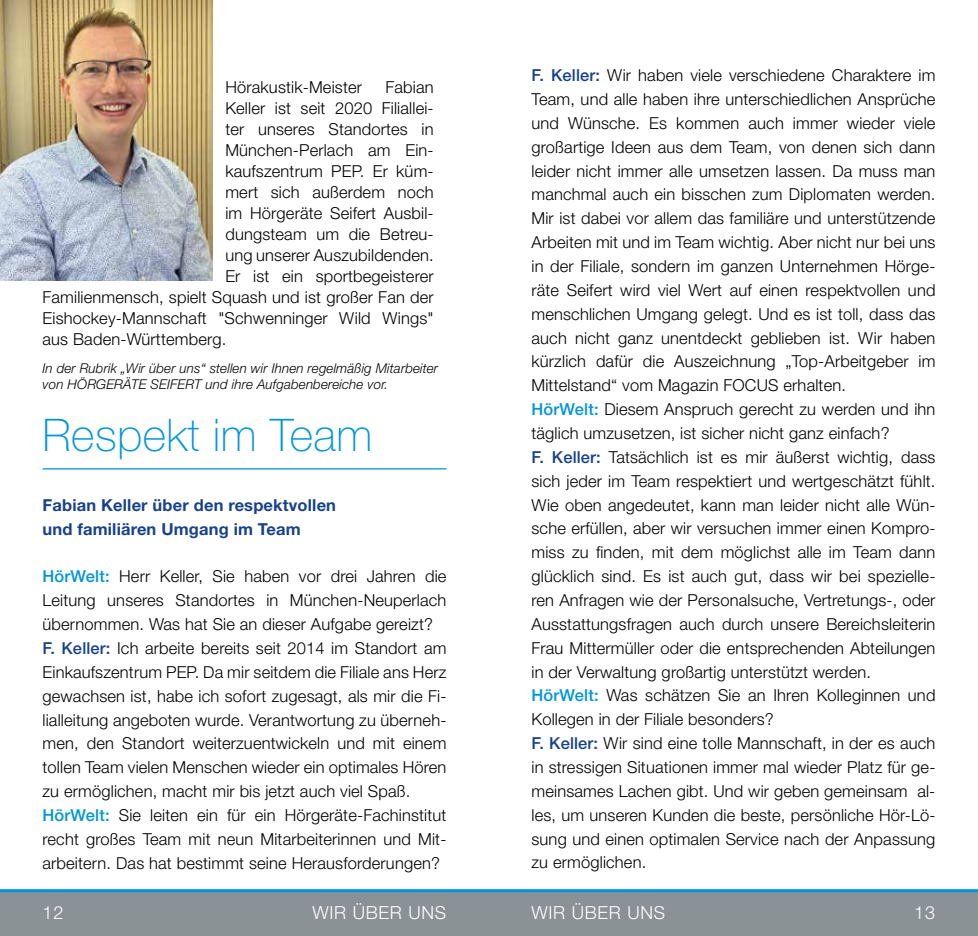
<style>
.page{position:relative;width:978px;height:936px;background:#fff}
.page>*{position:absolute;margin:0;border:0;box-sizing:border-box;transform-origin:0 0}
.t1{font:100 45px "Helvetica Neue LT Std";letter-spacing:.01em;color:#0095db}
.t2{font:300 18px "Helvetica Neue LT Std";letter-spacing:.04em;color:#fff}
.t3{font:300 16.5px/23.9px "Helvetica Neue LT Std";letter-spacing:.01em;color:#000}
.t4{font:700 16.5px/23.9px "Helvetica Neue LT Std";letter-spacing:.01em;color:#17428b}
.t5{font:italic 300 13.5px/16.5px "Helvetica Neue LT Std";letter-spacing:.01em;color:#000}
.s1{font-weight:500;color:#0095db}
.s2{font-weight:500;color:#17428b}
</style>
<div class="page">
<hr style="left:43px;top:468px;width:403px;height:1px;background:#0095db">
<img style="left:0;top:0;width:213px;height:281px">
<div style="left:0;top:890px;width:978px;height:45px;background:#8b9296"></div>
<hr style="left:0;top:889px;width:978px;height:3px;background:#0095db">
<p class="t3" style="left:225px;top:75px;width:138px">Hörakustik-Meister</p>
<p class="t3" style="left:386px;top:75px;width:50px">Fabian</p>
<p class="t3" style="left:225px;top:96px;width:210px">Keller ist seit 2020 Filiallei-</p>
<p class="t3" style="left:225px;top:117px;width:210px">ter unseres Standortes in</p>
<p class="t3" style="left:225px;top:138px;width:210px">München-Perlach am Ein-</p>
<p class="t3" style="left:225px;top:159px;width:210px">kaufszentrum PEP. Er küm-</p>
<p class="t3" style="left:225px;top:180px;width:210px">mert sich außerdem noch</p>
<p class="t3" style="left:225px;top:201px;width:210px">im Hörgeräte Seifert Ausbil-</p>
<p class="t3" style="left:225px;top:222px;width:210px">dungsteam um die Betreu-</p>
<p class="t3" style="left:225px;top:243px;width:210px">ung unserer Auszubildenden.</p>
<p class="t3" style="left:225px;top:264px;width:210px">Er ist ein sportbegeisterer</p>
<p class="t3" style="left:43px;top:285px;width:393px">Familienmensch, spielt Squash und ist großer Fan der</p>
<p class="t3" style="left:43px;top:306px;width:393px">Eishockey-Mannschaft "Schwenninger Wild Wings"</p>
<p class="t3" style="left:43px;top:327px;width:185px">aus Baden-Württemberg.</p>
<p class="t5" style="left:43px;top:359px;width:397px">In der Rubrik „Wir über uns“ stellen wir Ihnen regelmäßig Mitarbeiter von HÖRGERÄTE SEIFERT und ihre Aufgabenbereiche vor.</p>
<h1 class="t1" style="left:43px;top:409px;width:331px">Respekt im Team</h1>
<p class="t4" style="left:43px;top:492px;width:295px">Fabian Keller über den respektvollen und familiären Umgang im Team</p>
<p class="t3" style="left:43px;top:564px;width:405px"><span class="s1">HörWelt:</span> Herr Keller, Sie haben vor drei Jahren die Leitung unseres Standortes in München-Neuperlach übernommen. Was hat Sie an dieser Aufgabe gereizt?<br><span class="s2">F. Keller:</span> Ich arbeite bereits seit 2014 im Standort am Einkaufszentrum PEP. Da mir seitdem die Filiale ans Herz gewachsen ist, habe ich sofort zugesagt, als mir die Fi&shy;lialleitung angeboten wurde. Verantwortung zu überneh&shy;men, den Standort weiterzuentwickeln und mit einem tollen Team vielen Menschen wieder ein optimales Hören zu ermöglichen, macht mir bis jetzt auch viel Spaß.<br><span class="s1">HörWelt:</span> Sie leiten ein für ein Hörgeräte-Fachinstitut recht großes Team mit neun Mitarbeiterinnen und Mit&shy;arbeitern. Das hat bestimmt seine Herausforderungen?</p>
<p class="t3" style="left:531px;top:63px;width:405px"><span class="s2">F. Keller:</span> Wir haben viele verschiedene Charaktere im Team, und alle haben ihre unterschiedlichen Ansprüche und Wünsche. Es kommen auch immer wieder viele großartige Ideen aus dem Team, von denen sich dann leider nicht immer alle umsetzen lassen. Da muss man manchmal auch ein bisschen zum Diplomaten werden.<br>Mir ist dabei vor allem das familiäre und unterstützende Arbeiten mit und im Team wichtig. Aber nicht nur bei uns in der Filiale, sondern im ganzen Unternehmen Hörge&shy;räte Seifert wird viel Wert auf einen respektvollen und menschlichen Umgang gelegt. Und es ist toll, dass das auch nicht ganz unentdeckt geblieben ist. Wir haben kürzlich dafür die Auszeichnung „Top-Arbeitgeber im Mittelstand“ vom Magazin FOCUS erhalten.<br><span class="s1">HörWelt:</span> Diesem Anspruch gerecht zu werden und ihn täglich umzusetzen, ist sicher nicht ganz einfach?<br><span class="s2">F. Keller:</span> Tatsächlich ist es mir äußerst wichtig, dass sich jeder im Team respektiert und wertgeschätzt fühlt.<br>Wie oben angedeutet, kann man leider nicht alle Wün&shy;sche erfüllen, aber wir versuchen immer einen Kompro&shy;miss zu finden, mit dem möglichst alle im Team dann glücklich sind. Es ist auch gut, dass wir bei spezielle&shy;ren Anfragen wie der Personalsuche, Vertretungs-, oder Ausstattungsfragen auch durch unsere Bereichsleiterin Frau Mittermüller oder die entsprechenden Abteilungen in der Verwaltung großartig unterstützt werden.<br><span class="s1">HörWelt:</span> Was schätzen Sie an Ihren Kolleginnen und Kollegen in der Filiale besonders?<br><span class="s2">F. Keller:</span> Wir sind eine tolle Mannschaft, in der es auch in stressigen Situationen immer mal wieder Platz für ge&shy;meinsames Lachen gibt. Und wir geben gemeinsam al&shy;les, um unseren Kunden die beste, persönliche Hör-Lö&shy;sung und einen optimalen Service nach der Anpassung zu ermöglichen.</p>
<p class="t2" style="left:43px;top:901px;width:22px">12</p>
<p class="t2" style="left:313px;top:901px;width:135px">WIR ÜBER UNS</p>
<p class="t2" style="left:531px;top:901px;width:135px">WIR ÜBER UNS</p>
<p class="t2" style="left:914px;top:901px;width:22px">13</p>
</div>
